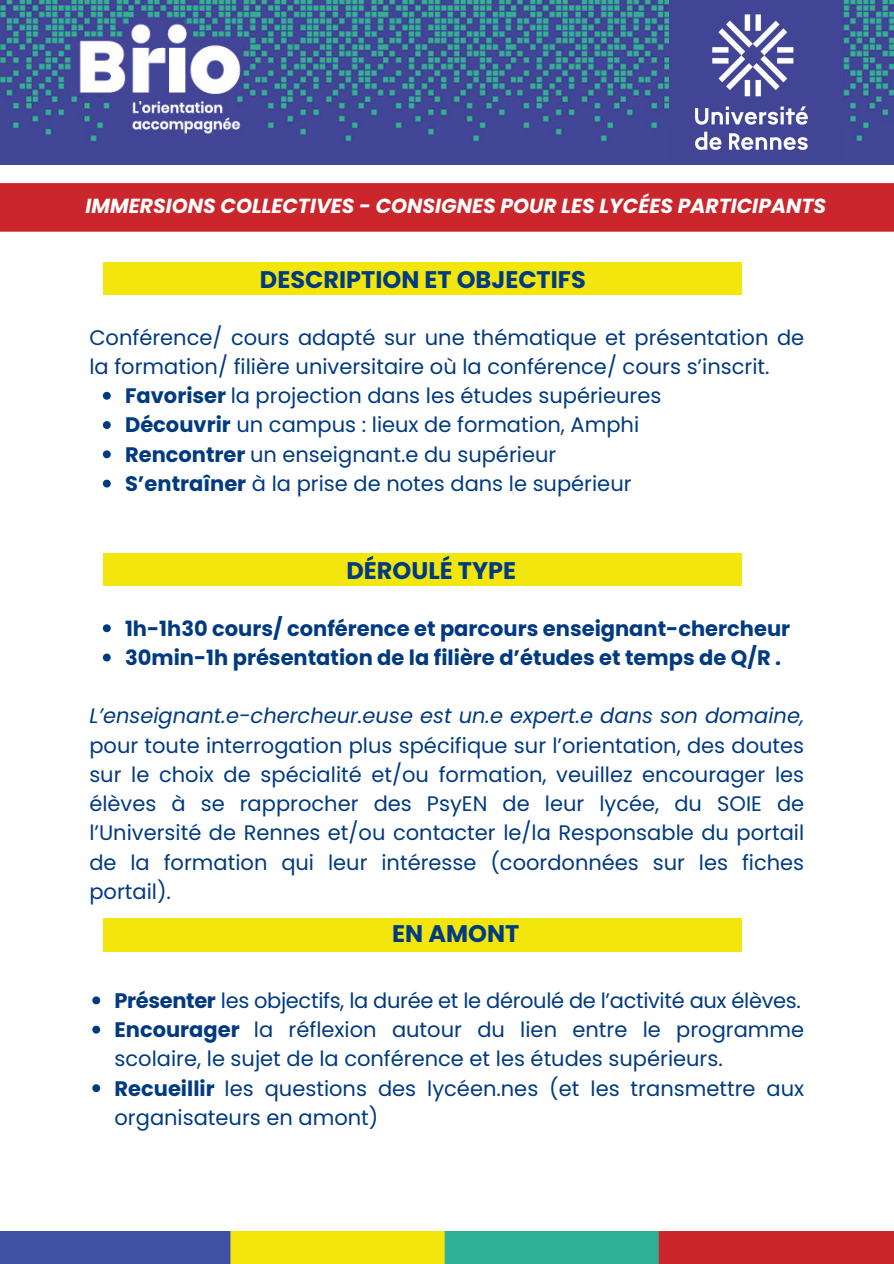
<style>
.page{position:relative;width:894px;height:1264px;background:#fff}
.page>*{position:absolute;margin:0;border:0;box-sizing:border-box;transform-origin:0 0}
.t1{font:700 24px "Poppins";color:#003a81}
.t2{font:21px/29.2px "Poppins";color:#003a81}
.t3{font:700 21px "Poppins";color:#003a81}
.t4{font:italic 700 20.4px "Poppins";color:#fff}
.s1{font-weight:700}
.s2{font-style:italic}
</style>
<div class="page">
<img style="left:0;top:1231px;width:893px;height:32px">
<div style="left:104px;top:262px;width:638px;height:33px;background:#f2e60d"></div>
<img style="left:0;top:0;width:893px;height:164px">
<div style="left:104px;top:553px;width:638px;height:33px;background:#f2e60d"></div>
<div style="left:104px;top:918px;width:638px;height:33px;background:#f2e60d"></div>
<div style="left:669px;top:0;width:173px;height:158px;background:#424596"></div>
<img style="left:712px;top:14px;width:82px;height:79px">
<img style="left:695px;top:93px;width:113px;height:57px">
<svg style="left:103px;top:624px;width:8px;height:8px"></svg>
<svg style="left:103px;top:653px;width:8px;height:8px"></svg>
<svg style="left:103px;top:392px;width:8px;height:8px"></svg>
<svg style="left:103px;top:421px;width:8px;height:8px"></svg>
<svg style="left:103px;top:450px;width:8px;height:8px"></svg>
<svg style="left:103px;top:479px;width:8px;height:8px"></svg>
<svg style="left:92px;top:996px;width:8px;height:8px"></svg>
<svg style="left:92px;top:1025px;width:8px;height:8px"></svg>
<svg style="left:92px;top:1084px;width:8px;height:8px"></svg>
<div style="left:0;top:183px;width:893px;height:49px;background:#cb262b"></div>
<p class="t4" style="left:85px;top:192px;width:741px">IMMERSIONS COLLECTIVES - CONSIGNES POUR LES LYCÉES PARTICIPANTS</p>
<p class="t1" style="left:260px;top:263px;width:327px">DESCRIPTION ET OBJECTIFS</p>
<p class="t2" style="left:89px;top:322px;width:716px">Conférence/ cours adapté sur une thématique et présentation de la formation/ filière universitaire où la conférence/ cours s’inscrit.</p>
<p class="t2" style="left:125px;top:381px;width:537px"><span class="s1">Favoriser</span> la projection dans les études supérieures</p>
<p class="t2" style="left:125px;top:410px;width:515px"><span class="s1">Découvrir</span> un campus : lieux de formation, Amphi</p>
<p class="t2" style="left:125px;top:439px;width:432px"><span class="s1">Rencontrer</span> un enseignant.e du supérieur</p>
<p class="t2" style="left:125px;top:469px;width:508px"><span class="s1">S’entraîner</span> à la prise de notes dans le supérieur</p>
<p class="t1" style="left:346px;top:554px;width:171px">DÉROULÉ TYPE</p>
<p class="t3" style="left:125px;top:613px;width:666px">1h-1h30 cours/ conférence et parcours enseignant-chercheur</p>
<p class="t3" style="left:125px;top:642px;width:657px">30min-1h présentation de la filière d’études et temps de Q/R .</p>
<p class="t2" style="left:89px;top:701px;width:716px;text-align:justify"><span class="s2">L’enseignant.e-chercheur.euse est un.e expert.e dans son domaine, </span>pour toute interrogation plus spécifique sur l’orientation, des doutes sur le choix de spécialité et/ou formation, veuillez encourager les élèves à se rapprocher des PsyEN de leur lycée, du SOIE de l’Université de Rennes et/ou contacter le/la Responsable du portail de la formation qui leur intéresse (coordonnées sur les fiches portail).</p>
<p class="t1" style="left:392px;top:917px;width:128px">EN AMONT</p>
<p class="t2" style="left:114px;top:985px;width:687px"><span class="s1">Présenter</span> les objectifs, la durée et le déroulé de l’activité aux élèves.</p>
<p class="t2" style="left:114px;top:1014px;width:691px"><span class="s1">Encourager</span> la réflexion autour du lien entre le programme scolaire, le sujet de la conférence et les études supérieurs.</p>
<p class="t2" style="left:114px;top:1073px;width:691px"><span class="s1">Recueillir</span> les questions des lycéen.nes (et les transmettre aux organisateurs en amont)</p>
</div>
